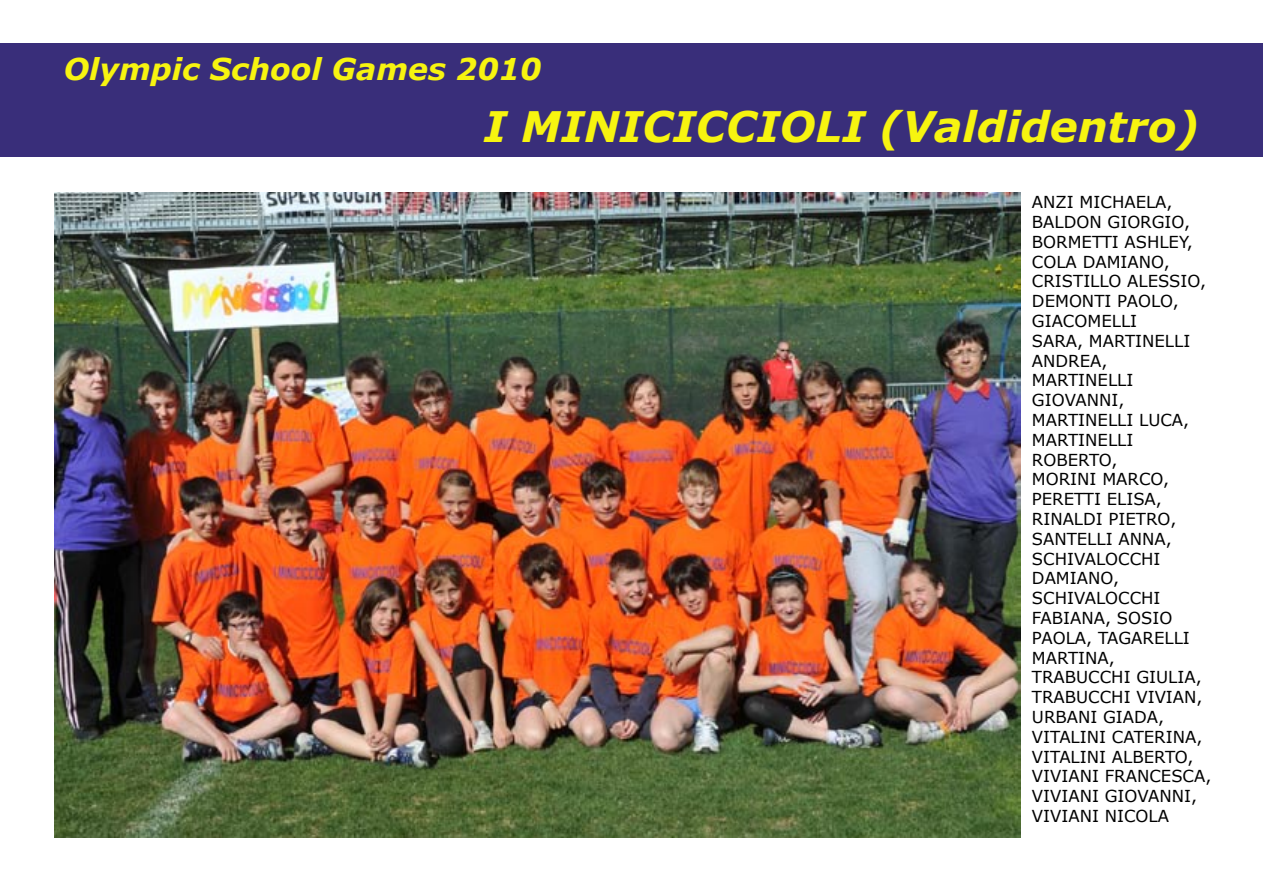
<style>
.page{position:relative;width:1263px;height:893px;background:#fff}
.page>*{position:absolute;margin:0;border:0;box-sizing:border-box;transform-origin:0 0}
.t1{font:italic 700 42px "Verdana";color:#f7f410}
.t2{font:italic 700 30px "Verdana";color:#f7f410}
.t3{font:16.5px/19.8px "Verdana";color:#000}
</style>
<div class="page">
<div style="left:0;top:44px;width:1263px;height:113px;background:#392e7a"></div>
<img style="left:54px;top:193px;width:966px;height:644px">
<p class="t2" style="left:64px;top:50px;width:479px">Olympic School Games 2010</p>
<p class="t1" style="left:484px;top:100px;width:717px">I MINICICCIOLI (Valdidentro)</p>
<p class="t3" style="left:1032px;top:192px;width:181px">ANZI MICHAELA,<br>BALDON GIORGIO,<br>BORMETTI ASHLEY,<br>COLA DAMIANO,<br>CRISTILLO ALESSIO,<br>DEMONTI PAOLO,<br>GIACOMELLI<br>SARA, MARTINELLI<br>ANDREA,<br>MARTINELLI<br>GIOVANNI,<br>MARTINELLI LUCA,<br>MARTINELLI<br>ROBERTO,<br>MORINI MARCO,<br>PERETTI ELISA,<br>RINALDI PIETRO,<br>SANTELLI ANNA,<br>SCHIVALOCCHI<br>DAMIANO,<br>SCHIVALOCCHI<br>FABIANA, SOSIO<br>PAOLA, TAGARELLI<br>MARTINA,<br>TRABUCCHI GIULIA,<br>TRABUCCHI VIVIAN,<br>URBANI GIADA,<br>VITALINI CATERINA,<br>VITALINI ALBERTO,<br>VIVIANI FRANCESCA,<br>VIVIANI GIOVANNI,<br>VIVIANI NICOLA</p>
</div>
